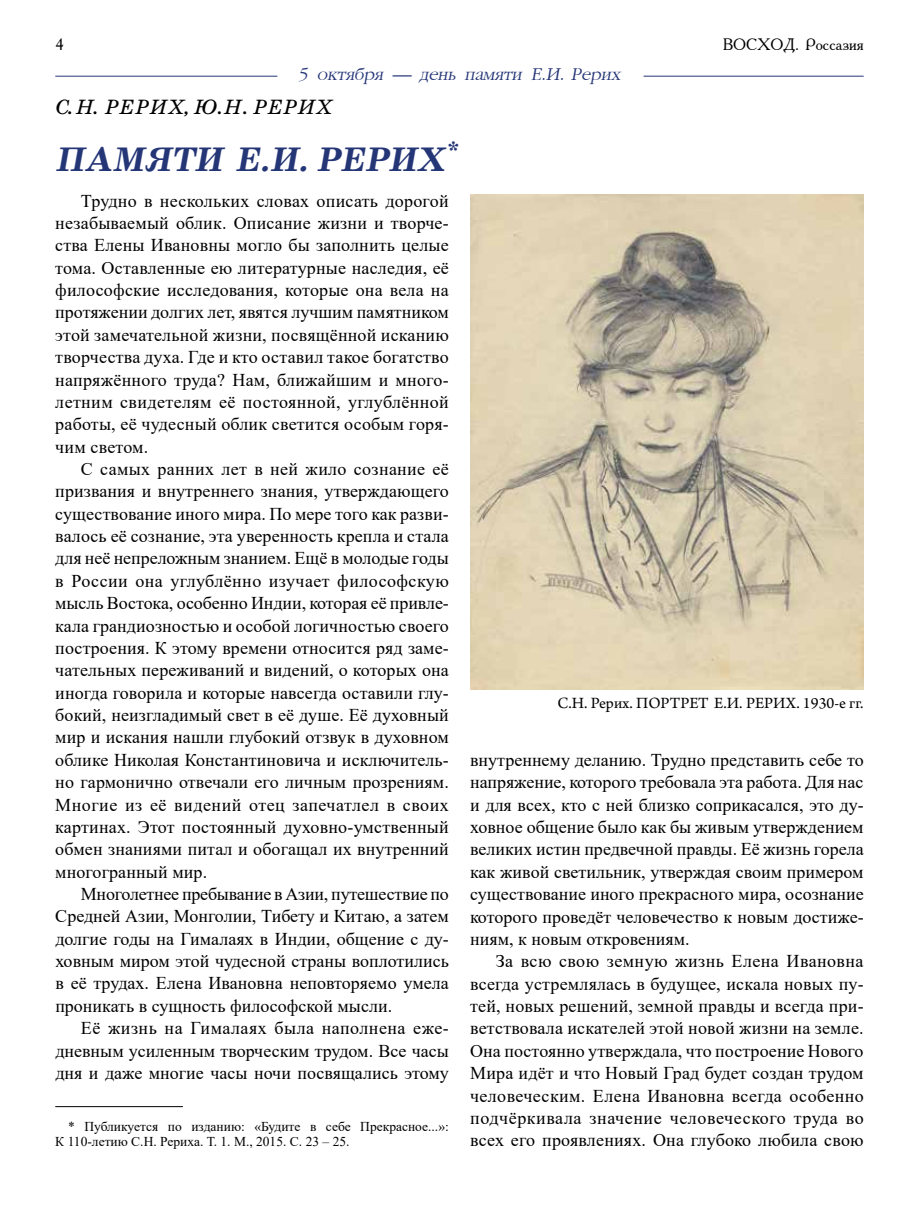
<style>
.page{position:relative;width:919px;height:1221px;background:#fff}
.page>*{position:absolute;margin:0;border:0;box-sizing:border-box;transform-origin:0 0}
.t1{font:italic 700 34.5px "School";color:#253677}
.t2{font:italic 21px "School";color:#000}
.t3{font:italic 18.75px "AG Garamond";color:#253677}
.t4{font:18px/22.4px "Times New Roman";color:#000;text-align:justify}
.t5{font:16.5px "Arno Pro";color:#000}
.t6{font:16.5px "Academy";color:#000}
.t7{font:13.5px/15px "Times New Roman";color:#000}
</style>
<div class="page">
<hr style="left:643px;top:76px;width:220px;height:1px;background:#253677">
<hr style="left:55px;top:76px;width:222px;height:1px;background:#253677">
<hr style="left:55px;top:1106px;width:128px;height:1px;background:#000">
<img style="left:470px;top:194px;width:393px;height:495px">
<p class="t6" style="left:56px;top:34px;width:10px">4</p>
<p class="t6" style="left:722px;top:34px;width:142px">ВОСХОД. Россазия</p>
<p class="t3" style="left:298px;top:65px;width:327px">5 октября — день памяти Е.И. Рерих</p>
<p class="t2" style="left:55px;top:95px;width:279px">С. Н. РЕРИХ, Ю.Н. РЕРИХ</p>
<h1 class="t1" style="left:55px;top:138px;width:405px">ПАМЯТИ Е.И.РЕРИХ<sup>*</sup></h1>
<p class="t4" style="left:55px;top:189px;width:395px;text-indent:26px">Трудно в нескольких словах описать дорогой незабываемый облик. Описание жизни и творче&shy;ства Елены Ивановны могло бы заполнить целые тома. Оставленные ею литературные наследия, её философские исследования, которые она вела на протяжении долгих лет, явятся лучшим памятником этой замечательной жизни, посвящённой исканию творчества духа. Где и кто оставил такое богатство напряжённого труда? Нам, ближайшим и много&shy;летним свидетелям её постоянной, углублённой работы, её чудесный облик светится особым горя&shy;чим светом.</p>
<p class="t4" style="left:55px;top:457px;width:395px;text-indent:26px">С самых ранних лет в ней жило сознание её призвания и внутреннего знания, утверждающего существование иного мира. По мере того как разви&shy;валось её сознание, эта уверенность крепла и стала для неё непреложным знанием. Ещё в молодые годы в России она углублённо изучает философскую мысль Востока, особенно Индии, которая её привле&shy;кала грандиозностью и особой логичностью своего построения. К этому времени относится ряд заме&shy;чательных переживаний и видений, о которых она иногда говорила и которые навсегда оставили глу&shy;бокий, неизгладимый свет в её душе. Её духовный мир и искания нашли глубокий отзвук в духовном облике Николая Константиновича и исключитель&shy;но гармонично отвечали его личным прозрениям.<br>Многие из её видений отец запечатлел в своих картинах. Этот постоянный духовно-умственный обмен знаниями питал и обогащал их внутренний многогранный мир.</p>
<p class="t4" style="left:55px;top:882px;width:395px;text-indent:26px">Многолетнее пребывание в Азии, путешествие по Средней Азии, Монголии, Тибету и Китаю, а затем долгие годы на Гималаях в Индии, общение с ду&shy;ховным миром этой чудесной страны воплотились в её трудах. Елена Ивановна неповторяемо умела проникать в сущность философской мысли.</p>
<p class="t4" style="left:55px;top:1016px;width:395px;text-indent:26px">Её жизнь на Гималаях была наполнена еже&shy;дневным усиленным творческим трудом. Все часы дня и даже многие часы ночи посвящались этому</p>
<p class="t7" style="left:55px;top:1118px;width:395px;text-indent:13px">* Публикуется по изданию: «Будите в себе Прекрасное...»:<br>К 110-летию С.Н. Рериха. Т. 1. М., 2015. С. 23 – 25.</p>
<p class="t5" style="left:557px;top:694px;width:307px">С.Н. Рерих. ПОРТРЕТ Е.И. РЕРИХ. 1930-е гг.</p>
<p class="t4" style="left:470px;top:748px;width:395px">внутреннему деланию. Трудно представить себе то напряжение, которого требовала эта работа. Для нас и для всех, кто с ней близко соприкасался, это ду&shy;ховное общение было как бы живым утверждением великих истин предвечной правды. Её жизнь горела как живой светильник, утверждая своим примером существование иного прекрасного мира, осознание которого проведёт человечество к новым достиже&shy;ниям, к новым откровениям.</p>
<p class="t4" style="left:470px;top:949px;width:395px;text-indent:26px">За всю свою земную жизнь Елена Ивановна всегда устремлялась в будущее, искала новых пу&shy;тей, новых решений, земной правды и всегда при&shy;ветствовала искателей этой новой жизни на земле.<br>Она постоянно утверждала, что построение Нового Мира идёт и что Новый Град будет создан трудом человеческим. Елена Ивановна всегда особенно подчёркивала значение человеческого труда во всех его проявлениях. Она глубоко любила свою</p>
</div>
